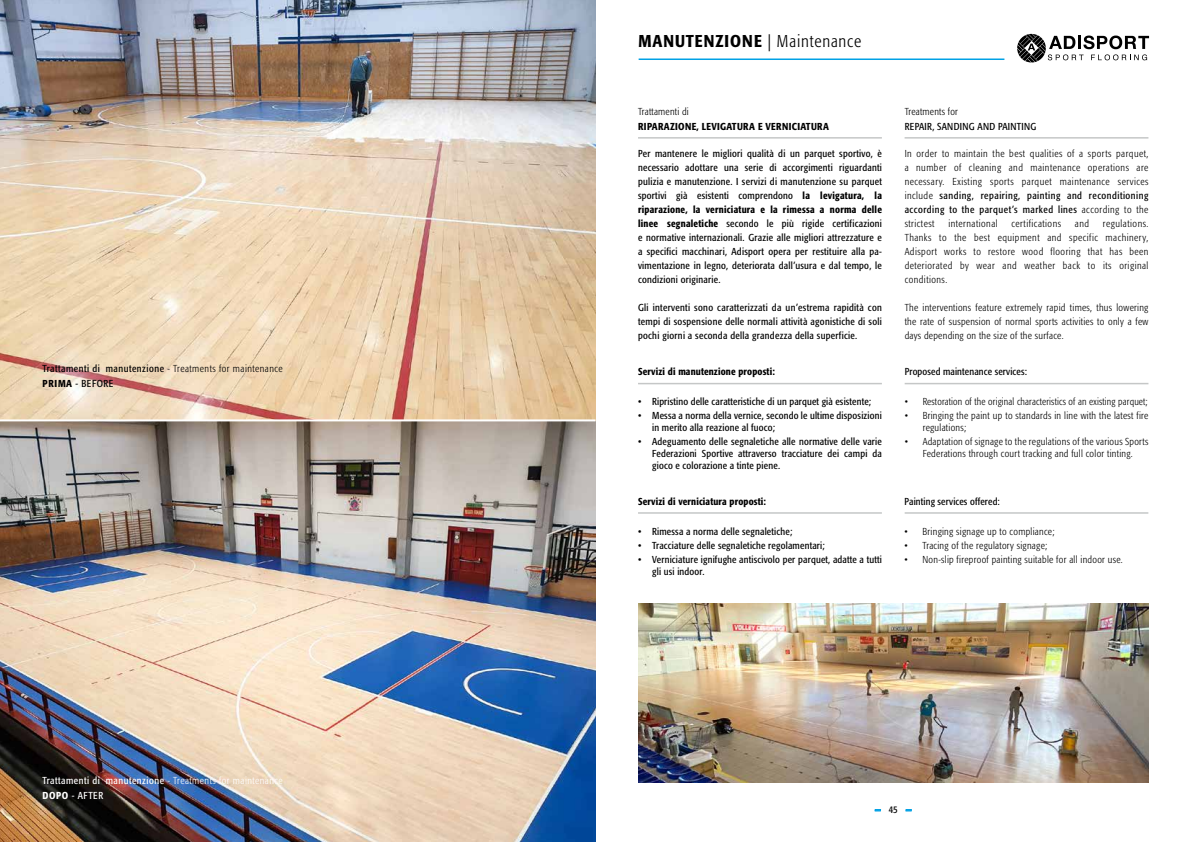
<style>
.page{position:relative;width:1191px;height:842px;background:#fff}
.page>*{position:absolute;margin:0;border:0;box-sizing:border-box;transform-origin:0 0}
.t1{font:500 condensed 17px "Formata";letter-spacing:.06em;color:#000}
.t2{font:condensed 10px/14px "Formata";letter-spacing:.02em;color:#000;text-align:justify}
.t3{font:300 condensed 10px/14px "Formata";letter-spacing:.03em;color:#000;text-align:justify}
.t4{font:condensed 10px/15px "Formata";letter-spacing:.05em;color:#000}
.t5{font:500 condensed 10px "Formata";letter-spacing:.015em;color:#000}
.t6{font:condensed 10px/15px "Formata";letter-spacing:.05em;color:#fff}
.t7{font:500 condensed 10px "Formata";letter-spacing:.035em;color:#000}
.t8{font:300 condensed 10px "Formata";letter-spacing:.05em;color:#000}
.t9{font:700 condensed 10px "Formata";color:#00a1e5;scale:2 1}
.s1{font-weight:300}
.s2{font-weight:500}
.s3{font-weight:400}
.s4{font-weight:400;color:#000}
</style>
<div class="page">
<svg style="left:874px;top:809px;width:7px;height:2px"></svg>
<svg style="left:905px;top:809px;width:7px;height:2px"></svg>
<hr style="left:638px;top:137px;width:244px;height:2px;background:#c5c7c7">
<hr style="left:638px;top:383px;width:244px;height:1px;background:#c5c7c7">
<hr style="left:638px;top:512px;width:244px;height:2px;background:#c5c7c7">
<img style="left:0;top:0;width:595px;height:842px">
<hr style="left:904px;top:137px;width:244px;height:2px;background:#c5c7c7">
<hr style="left:904px;top:383px;width:244px;height:1px;background:#c5c7c7">
<hr style="left:904px;top:512px;width:244px;height:2px;background:#c5c7c7">
<hr style="left:0;top:419px;width:595px;height:2px;background:#fff">
<img style="left:638px;top:603px;width:510px;height:180px">
<svg style="left:1017px;top:34px;width:132px;height:29px"></svg>
<hr style="left:638px;top:58px;width:366px;height:2px;background:#00a1e5">
<p class="t4" style="left:43px;top:361px;width:242px">Trattamenti di manutenzione <span class="s1">- Treatments for maintenance<br></span><span class="s2">PRIMA</span> - BEFORE</p>
<p class="t6" style="left:43px;top:773px;width:242px">Trattamenti di manutenzione <span class="s1">- Treatments for maintenance<br></span><span class="s2">DOPO</span> - AFTER</p>
<h1 class="t1" style="left:638px;top:31px;width:224px">MANUTENZIONE <span class="s1">| Maintenance</span></h1>
<p class="t3" style="left:638px;top:105px;width:52px">Trattamenti di</p>
<p class="t7" style="left:638px;top:120px;width:192px">RIPARAZIONE, LEVIGATURA E VERNICIATURA</p>
<p class="t2" style="left:638px;top:147px;width:245px">Per mantenere le migliori qualità di un parquet sportivo, è necessario adottare una serie di accorgimenti riguardanti pulizia e manutenzione. I servizi di manutenzione su parquet sportivi già esistenti comprendono <span class="s2">la levigatura, la riparazione, la verniciatura e la rimessa a norma delle linee segnaletiche</span> secondo le più rigide certificazioni e normative internazionali. Grazie alle migliori attrezzature e a specifici macchinari, Adisport opera per restituire alla pa&shy;vimentazione in legno, deteriorata dall’usura e dal tempo, le condizioni originarie.</p>
<p class="t2" style="left:638px;top:301px;width:245px">Gli interventi sono caratterizzati da un’estrema rapidità con tempi di sospensione delle normali attività agonistiche di soli pochi giorni a seconda della grandezza della superficie.</p>
<p class="t5" style="left:638px;top:365px;width:138px">Servizi di manutenzione proposti:</p>
<p class="t2" style="left:638px;top:395px;width:235px">• Ripristino delle caratteristiche di un parquet già esistente;</p>
<p class="t2" style="left:652px;top:410px;width:231px;line-height:12px;text-indent:-14px">• Messa a norma della vernice, secondo le ultime disposizioni in merito alla reazione al fuoco;</p>
<p class="t2" style="left:652px;top:436px;width:231px;line-height:12px;text-indent:-14px">• Adeguamento delle segnaletiche alle normative delle varie Federazioni Sportive attraverso tracciature dei campi da gioco e colorazione a tinte piene.</p>
<p class="t5" style="left:638px;top:495px;width:129px">Servizi di verniciatura proposti:</p>
<p class="t2" style="left:638px;top:525px;width:156px">• Rimessa a norma delle segnaletiche;</p>
<p class="t2" style="left:638px;top:539px;width:188px">• Tracciature delle segnaletiche regolamentari;</p>
<p class="t2" style="left:652px;top:554px;width:231px;line-height:12px;text-indent:-14px">• Verniciature ignifughe antiscivolo per parquet, adatte a tutti gli usi indoor.</p>
<p class="t3" style="left:904px;top:105px;width:55px">Treatments for</p>
<p class="t2" style="left:904px;top:120px;width:133px">REPAIR, SANDING AND PAINTING</p>
<p class="t3" style="left:904px;top:147px;width:245px">In order to maintain the best qualities of a sports parquet, a number of cleaning and maintenance operations are necessary. Existing sports parquet maintenance services include <span class="s3">sanding, repairing, painting and reconditioning according to the parquet’s marked lines</span> according to the strictest</p>
<p class="t8" style="left:948px;top:218px;width:51px">international</p>
<p class="t8" style="left:1011px;top:218px;width:51px">certifications</p>
<p class="t3" style="left:1075px;top:217px;width:16px">and</p>
<p class="t3" style="left:904px;top:217px;width:245px;text-indent:198px">regulations.<br>Thanks to the best equipment and specific machinery, Adisport works to restore wood flooring that has been deteriorated by wear and weather back to its original conditions.</p>
<p class="t3" style="left:904px;top:301px;width:245px">The interventions feature extremely rapid times, thus lowering the rate of suspension of normal sports activities to only a few days depending on the size of the surface.</p>
<p class="t2" style="left:904px;top:365px;width:124px">Proposed maintenance services:</p>
<p class="t3" style="left:904px;top:395px;width:244px">• Restoration of the original characteristics of an existing parquet;</p>
<p class="t3" style="left:922px;top:410px;width:227px;line-height:12px;text-indent:-18px">• Bringing the paint up to standards in line with the latest fire regulations;</p>
<p class="t3" style="left:904px;top:436px;width:245px;line-height:12px;text-align:center">• Adaptation of signage to the regulations of the various Sports<br>Federations through court tracking and full color tinting.</p>
<p class="t2" style="left:904px;top:495px;width:97px">Painting services offered:</p>
<p class="t3" style="left:904px;top:525px;width:151px">• Bringing signage up to compliance;</p>
<p class="t3" style="left:904px;top:539px;width:144px">• Tracing of the regulatory signage;</p>
<p class="t3" style="left:904px;top:553px;width:220px">• Non-slip fireproof painting suitable for all indoor use.</p>
<p class="t9" style="left:874px;top:803px;width:20px">- <span class="s4">45</span> -</p>
</div>
